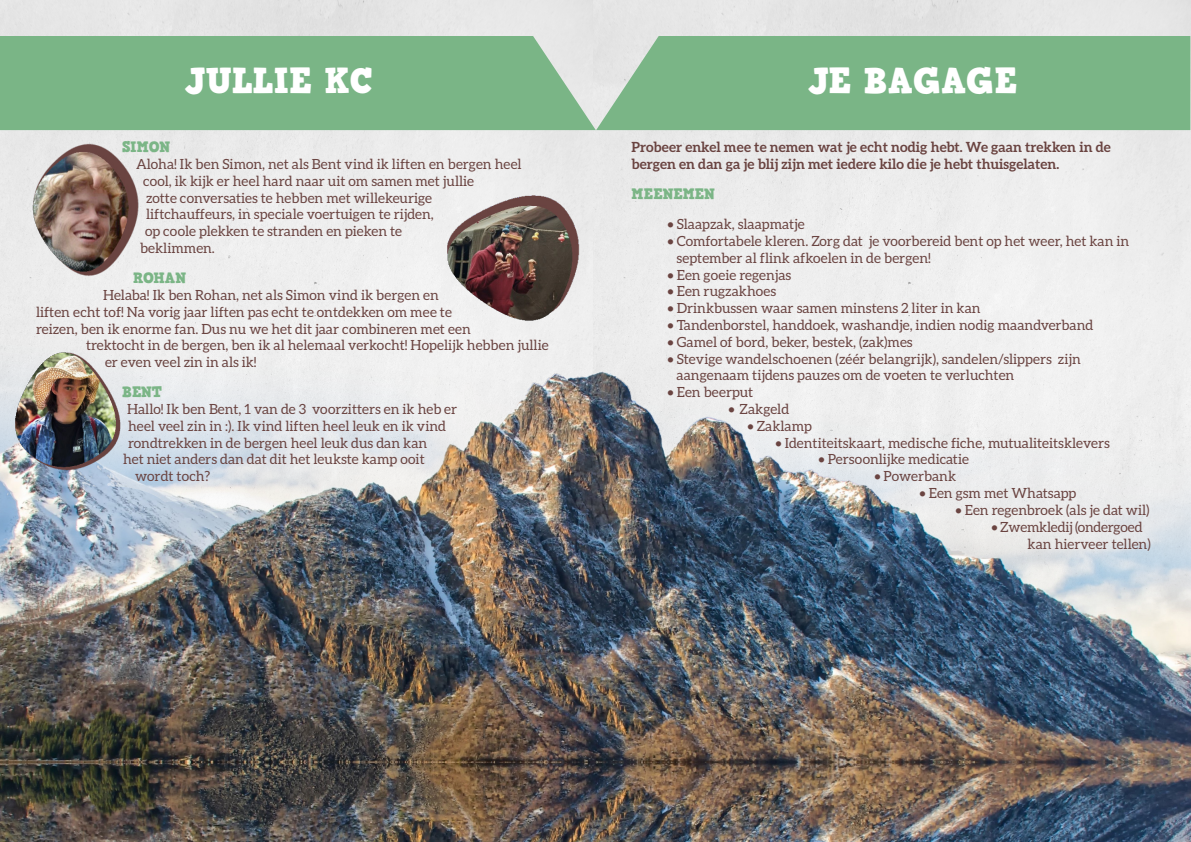
<style>
.page{position:relative;width:1191px;height:842px;background:#fff}
.page>*{position:absolute;margin:0;border:0;box-sizing:border-box;transform-origin:0 0}
.Titel{font:36px "HVD Comic Serif Pro";color:#fff}
.Tekst_body{font:15px "HVD Comic Serif Pro";letter-spacing:-.01em;color:#7bb586}
.Tekst_body-2{font:14px/16.8px "Aleo";color:#6a4441}
.t1{font:700 14px/16.8px "Aleo";color:#6a4441}
</style>
<div class="page">
<img style="left:0;top:297px;width:1191px;height:545px">
<img style="left:6px;top:352px;width:119px;height:119px">
<img style="left:444px;top:190px;width:136px;height:136px">
<img style="left:26px;top:141px;width:120px;height:136px">
<div style="left:0;top:36px;width:596px;height:94px;background:#7ab586"></div>
<div style="left:596px;top:36px;width:594px;height:94px;background:#7ab586"></div>
<p class="Titel" style="left:184px;top:53px;width:190px">JULLIE KC</p>
<p class="Tekst_body" style="left:122px;top:135px;width:50px">SIMON</p>
<p class="Tekst_body-2" style="left:136px;top:156px;width:387px">Aloha! Ik ben Simon, net als Bent vind ik liften en bergen heel</p>
<p class="Tekst_body-2" style="left:143px;top:172px;width:332px">cool, ik kijk er heel hard naar uit om samen met jullie</p>
<p class="Tekst_body-2" style="left:146px;top:189px;width:288px">zotte conversaties te hebben met willekeurige</p>
<p class="Tekst_body-2" style="left:146px;top:206px;width:289px">liftchauffeurs, in speciale voertuigen te rijden,</p>
<p class="Tekst_body-2" style="left:145px;top:223px;width:258px">op coole plekken te stranden en pieken te</p>
<p class="Tekst_body-2" style="left:140px;top:240px;width:76px">beklimmen.</p>
<p class="Tekst_body" style="left:133px;top:266px;width:55px">ROHAN</p>
<p class="Tekst_body-2" style="left:103px;top:286px;width:337px">Helaba! Ik ben Rohan, net als Simon vind ik bergen en</p>
<p class="Tekst_body-2" style="left:36px;top:303px;width:417px">liften echt tof! Na vorig jaar liften pas echt te ontdekken om mee te</p>
<p class="Tekst_body-2" style="left:36px;top:320px;width:436px">reizen, ben ik enorme fan. Dus nu we het dit jaar combineren met een</p>
<p class="Tekst_body-2" style="left:86px;top:337px;width:464px">trektocht in de bergen, ben ik al helemaal verkocht! Hopelijk hebben jullie</p>
<p class="Tekst_body-2" style="left:105px;top:354px;width:153px">er even veel zin in als ik!</p>
<p class="Tekst_body" style="left:122px;top:380px;width:42px">BENT</p>
<p class="Tekst_body-2" style="left:127px;top:400px;width:332px">Hallo! Ik ben Bent, 1 van de 3 voorzitters en ik heb er</p>
<p class="Tekst_body-2" style="left:128px;top:417px;width:319px">heel veel zin in :). Ik vind liften heel leuk en ik vind</p>
<p class="Tekst_body-2" style="left:128px;top:434px;width:301px">rondtrekken in de bergen heel leuk dus dan kan</p>
<p class="Tekst_body-2" style="left:123px;top:451px;width:303px">het niet anders dan dat dit het leukste kamp ooit</p>
<p class="Tekst_body-2" style="left:135px;top:468px;width:77px">wordt toch?</p>
<p class="Titel" style="left:807px;top:53px;width:211px">JE BAGAGE</p>
<p class="t1" style="left:631px;top:139px;width:481px">Probeer enkel mee te nemen wat je echt nodig hebt. We gaan trekken in de bergen en dan ga je blij zijn met iedere kilo die je hebt thuisgelaten.</p>
<p class="Tekst_body" style="left:631px;top:182px;width:85px">MEENEMEN</p>
<p class="Tekst_body-2" style="left:667px;top:216px;width:139px">• Slaapzak, slaapmatje</p>
<p class="Tekst_body-2" style="left:676px;top:232px;width:454px;text-indent:-9px">• Comfortabele kleren. Zorg dat je voorbereid bent op het weer, het kan in september al flink afkoelen in de bergen!</p>
<p class="Tekst_body-2" style="left:667px;top:266px;width:125px">• Een goeie regenjas</p>
<p class="Tekst_body-2" style="left:667px;top:283px;width:110px">• Een rugzakhoes</p>
<p class="Tekst_body-2" style="left:667px;top:300px;width:315px">• Drinkbussen waar samen minstens 2 liter in kan</p>
<p class="Tekst_body-2" style="left:667px;top:316px;width:427px">• Tandenborstel, handdoek, washandje, indien nodig maandverband</p>
<p class="Tekst_body-2" style="left:667px;top:333px;width:247px">• Gamel of bord, beker, bestek, (zak)mes</p>
<p class="Tekst_body-2" style="left:676px;top:350px;width:406px;text-indent:-9px">• Stevige wandelschoenen (zéér belangrijk), sandelen/slippers zijn aangenaam tijdens pauzes om de voeten te verluchten</p>
<p class="Tekst_body-2" style="left:667px;top:384px;width:87px">• Een beerput</p>
<p class="Tekst_body-2" style="left:728px;top:400px;width:62px">• Zakgeld</p>
<p class="Tekst_body-2" style="left:747px;top:417px;width:66px">• Zaklamp</p>
<p class="Tekst_body-2" style="left:775px;top:434px;width:336px">• Identiteitskaart, medische fiche, mutualiteitsklevers</p>
<p class="Tekst_body-2" style="left:818px;top:451px;width:152px">• Persoonlijke medicatie</p>
<p class="Tekst_body-2" style="left:874px;top:468px;width:83px">• Powerbank</p>
<p class="Tekst_body-2" style="left:919px;top:484px;width:158px">• Een gsm met Whatsapp</p>
<p class="Tekst_body-2" style="left:955px;top:501px;width:195px">• Een regenbroek (als je dat wil)</p>
<p class="Tekst_body-2" style="left:1027px;top:518px;width:125px;text-indent:-36px">• Zwemkledij (ondergoed kan hierveer tellen)</p>
</div>
